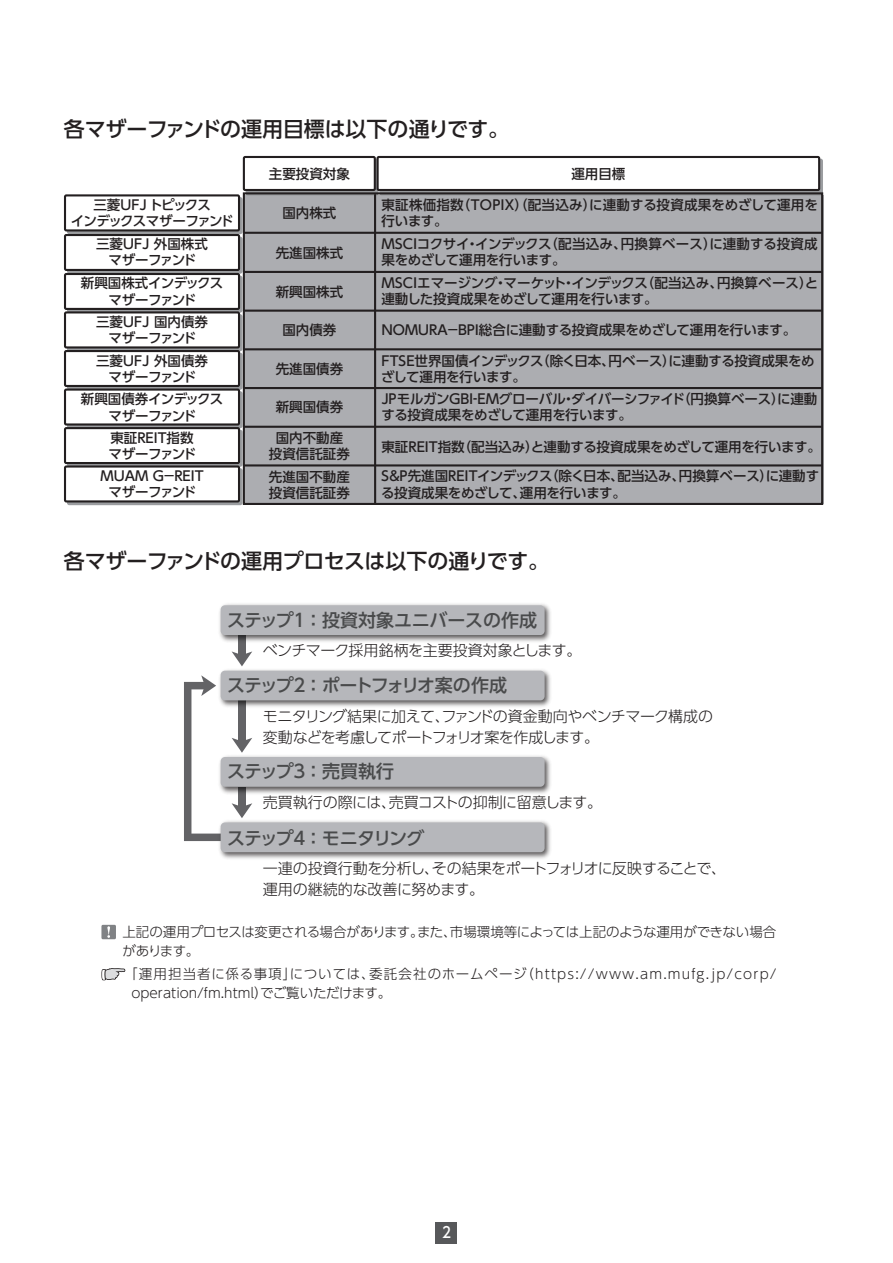
<style>
.page{position:relative;width:893px;height:1263px;background:#fff}
.page>*{position:absolute;margin:0;border:0;box-sizing:border-box;transform-origin:0 0}
.t1{font:500 21px "UD Shin Go Pro";letter-spacing:-.01em;color:#231f20}
.t2{font:500 18px "UD Shin Go Pro";letter-spacing:-.105em;color:#494a4b}
.t3{font:500 18px "UD Shin Go Pro";letter-spacing:-.01em;color:#494a4b}
.t4{font:500 18px "UD Shin Go Pro";letter-spacing:-.045em;color:#494a4b}
.t5{font:300 15px/21px "UD Shin Go Pro";letter-spacing:-.03em;color:#231f20}
.t6{font:500 15px "UD Shin Go Pro";color:#fff;scale:.9 1}
.t7{font:500 13.5px/16.5px "UD Shin Go Pro";letter-spacing:-.01em;color:#231f20}
.t8{font:500 13.5px/16.5px "UD Shin Go Pro";letter-spacing:-.03em;color:#231f20}
.t9{font:300 13.5px/19.5px "UD Shin Go Pro";letter-spacing:.05em;color:#231f20}
.t10{font:500 13.5px/16.5px "UD Shin Go Pro";letter-spacing:-.04em;color:#231f20;text-align:center}
.t11{font:300 13.5px/19.5px "UD Shin Go Pro";letter-spacing:-.02em;color:#231f20}
.t12{font:500 13.5px/16.5px "UD Shin Go Pro";letter-spacing:-.095em;color:#231f20;text-align:center}
</style>
<div class="page">
<div style="left:436px;top:1222px;width:21px;height:21px;background:#57585a"></div>
<div style="left:245px;top:195px;width:578px;height:309px;background:#acadb1"></div>
<hr style="left:244px;top:232px;width:577px;height:2px;background:#231f20">
<hr style="left:244px;top:271px;width:577px;height:2px;background:#231f20">
<hr style="left:244px;top:310px;width:577px;height:2px;background:#231f20">
<hr style="left:244px;top:348px;width:577px;height:2px;background:#231f20">
<div style="left:67px;top:276px;width:175px;height:37px;border:2px solid #9b9da0"></div>
<div style="left:67px;top:197px;width:176px;height:37px;border:2px solid #9b9da0"></div>
<div style="left:65px;top:195px;width:174px;height:35px;background:#fff"></div>
<div style="left:64px;top:194px;width:176px;height:37px;border:2px solid #231f20"></div>
<div style="left:67px;top:237px;width:176px;height:37px;border:2px solid #9b9da0"></div>
<div style="left:65px;top:235px;width:174px;height:35px;background:#fff"></div>
<div style="left:64px;top:234px;width:176px;height:37px;border:2px solid #231f20"></div>
<div style="left:67px;top:314px;width:175px;height:37px;border:2px solid #9b9da0"></div>
<div style="left:65px;top:312px;width:174px;height:35px;background:#fff"></div>
<div style="left:64px;top:311px;width:176px;height:37px;border:2px solid #231f20"></div>
<div style="left:65px;top:274px;width:174px;height:35px;background:#fff"></div>
<div style="left:64px;top:273px;width:176px;height:37px;border:2px solid #231f20"></div>
<div style="left:67px;top:353px;width:176px;height:37px;border:2px solid #9b9da0"></div>
<div style="left:65px;top:351px;width:174px;height:35px;background:#fff"></div>
<div style="left:64px;top:350px;width:176px;height:37px;border:2px solid #231f20"></div>
<div style="left:67px;top:391px;width:176px;height:37px;border:2px solid #9b9da0"></div>
<div style="left:65px;top:390px;width:174px;height:34px;background:#fff"></div>
<div style="left:64px;top:388px;width:176px;height:37px;border:2px solid #231f20"></div>
<div style="left:67px;top:430px;width:176px;height:37px;border:2px solid #9b9da0"></div>
<div style="left:65px;top:428px;width:174px;height:35px;background:#fff"></div>
<div style="left:64px;top:427px;width:176px;height:37px;border:2px solid #231f20"></div>
<div style="left:67px;top:468px;width:176px;height:37px;border:2px solid #9b9da0"></div>
<div style="left:65px;top:466px;width:174px;height:35px;background:#fff"></div>
<div style="left:64px;top:465px;width:176px;height:37px;border:2px solid #231f20"></div>
<div style="left:247px;top:160px;width:131px;height:35px;background:#9b9da0"></div>
<div style="left:246px;top:159px;width:133px;height:37px;border:2px solid #9b9da0"></div>
<div style="left:244px;top:157px;width:131px;height:33px;background:#fff"></div>
<div style="left:243px;top:156px;width:133px;height:35px;border:2px solid #231f20"></div>
<div style="left:380px;top:160px;width:442px;height:35px;background:#9b9da0"></div>
<div style="left:379px;top:159px;width:444px;height:37px;border:2px solid #9b9da0"></div>
<div style="left:378px;top:157px;width:441px;height:33px;background:#fff"></div>
<div style="left:377px;top:156px;width:443px;height:35px;border:2px solid #231f20"></div>
<hr style="left:374px;top:195px;width:2px;height:308px;background:#231f20">
<hr style="left:244px;top:387px;width:577px;height:2px;background:#231f20">
<hr style="left:244px;top:426px;width:577px;height:2px;background:#231f20">
<hr style="left:244px;top:464px;width:577px;height:2px;background:#231f20">
<div style="left:243px;top:192px;width:580px;height:313px;border:2px solid #231f20"></div>
<div style="left:238px;top:635px;width:8px;height:21px;background:#636366"></div>
<svg style="left:232px;top:651px;width:20px;height:15px"></svg>
<svg style="left:184px;top:675px;width:68px;height:166px"></svg>
<img style="left:219px;top:604px;width:332px;height:38px">
<div style="left:221px;top:605px;width:324px;height:30px;background:#b6b7bb;border-radius:4px"></div>
<img style="left:216px;top:666px;width:335px;height:44px">
<div style="left:221px;top:671px;width:324px;height:29px;background:#b6b7bb;border-radius:4px"></div>
<img style="left:216px;top:752px;width:335px;height:44px">
<div style="left:221px;top:757px;width:324px;height:30px;background:#b6b7bb;border-radius:4px"></div>
<img style="left:216px;top:818px;width:335px;height:41px">
<div style="left:221px;top:822px;width:324px;height:30px;background:#b6b7bb;border-radius:4px"></div>
<div style="left:101px;top:925px;width:15px;height:14px;background:#808285"></div>
<svg style="left:107px;top:926px;width:3px;height:12px"></svg>
<svg style="left:101px;top:968px;width:25px;height:13px"></svg>
<h1 class="t1" style="left:64px;top:112px;width:447px">各マザーファンドの運用目標は以下の通りです。</h1>
<p class="t12" style="left:71px;top:196px;width:164px">三菱ＵＦＪ トピックス<br>インデックスマザーファンド</p>
<p class="t10" style="left:96px;top:235px;width:113px">三菱ＵＦＪ 外国株式マザーファンド</p>
<p class="t10" style="left:81px;top:275px;width:144px">新興国株式インデックスマザーファンド</p>
<p class="t10" style="left:96px;top:313px;width:113px">三菱ＵＦＪ 国内債券マザーファンド</p>
<p class="t10" style="left:96px;top:352px;width:113px">三菱ＵＦＪ 外国債券マザーファンド</p>
<p class="t10" style="left:81px;top:390px;width:144px">新興国債券インデックスマザーファンド</p>
<p class="t7" style="left:108px;top:429px;width:89px">東証REIT指数マザーファンド</p>
<p class="t7" style="left:100px;top:467px;width:105px;text-align:center">MUAM G－REITマザーファンド</p>
<p class="t7" style="left:269px;top:166px;width:82px">主要投資対象</p>
<p class="t7" style="left:571px;top:166px;width:55px">運用目標</p>
<p class="t7" style="left:282px;top:204px;width:55px">国内株式</p>
<p class="t7" style="left:381px;top:196px;width:438px">東証株価指数（ＴＯＰＩＸ）（配当込み）に連動する投資成果をめざして運用を行います。</p>
<p class="t7" style="left:381px;top:235px;width:438px">ＭＳＣＩコクサイ・インデックス（配当込み、円換算ベース）に連動する投資成果をめざして運用を行います。</p>
<p class="t7" style="left:381px;top:274px;width:439px">ＭＳＣＩエマージング・マーケット・インデックス（配当込み、円換算ベース）と連動した投資成果をめざして運用を行います。</p>
<p class="t7" style="left:276px;top:244px;width:69px">先進国株式</p>
<p class="t7" style="left:276px;top:283px;width:69px">新興国株式</p>
<p class="t7" style="left:282px;top:321px;width:55px">国内債券</p>
<p class="t8" style="left:380px;top:321px;width:417px">ＮＯＭＵＲＡ－ＢＰＩ総合に連動する投資成果をめざして運用を行います。</p>
<p class="t7" style="left:276px;top:360px;width:69px">先進国債券</p>
<p class="t7" style="left:276px;top:398px;width:69px">新興国債券</p>
<p class="t7" style="left:269px;top:429px;width:82px;text-align:center">国内不動産投資信託証券</p>
<p class="t7" style="left:269px;top:468px;width:82px">先進国不動産投資信託証券</p>
<p class="t7" style="left:381px;top:352px;width:435px">FTSE世界国債インデックス（除く日本、円ベース）に連動する投資成果をめざして運用を行います。</p>
<p class="t8" style="left:378px;top:390px;width:441px">ＪＰモルガンＧＢＩ‐ＥＭグローバル・ダイバーシファイド（円換算ベース）に連動する投資成果をめざして運用を行います。</p>
<p class="t7" style="left:381px;top:438px;width:441px">東証REIT指数（配当込み）と連動する投資成果をめざして運用を行います。</p>
<p class="t7" style="left:379px;top:467px;width:442px">Ｓ＆Ｐ先進国ＲＥＩＴインデックス（除く日本、配当込み、円換算ベース）に連動する投資成果をめざして、運用を行います。</p>
<h1 class="t1" style="left:64px;top:544px;width:487px">各マザーファンドの運用プロセスは以下の通りです。</h1>
<h2 class="t3" style="left:227px;top:606px;width:312px">ステップ１ ：投資対象ユニバースの作成</h2>
<p class="t5" style="left:263px;top:639px;width:320px">ベンチマーク採用銘柄を主要投資対象とします。</p>
<h2 class="t2" style="left:227px;top:670px;width:281px">ステップ２ ：ポートフォリオ案の作成</h2>
<p class="t5" style="left:263px;top:705px;width:452px">モニタリング結果に加えて、ファンドの資金動向やベンチマーク構成の変動などを考慮してポートフォリオ案を作成します。</p>
<h2 class="t4" style="left:227px;top:757px;width:169px">ステップ３ ：売買執行</h2>
<p class="t5" style="left:263px;top:791px;width:341px">売買執行の際には、売買コストの抑制に留意します。</p>
<h2 class="t2" style="left:227px;top:823px;width:199px">ステップ４ ：モニタリング</h2>
<p class="t5" style="left:263px;top:858px;width:465px">一連の投資行動を分析し、その結果をポートフォリオに反映することで、運用の継続的な改善に努めます。</p>
<p class="t11" style="left:122px;top:921px;width:655px">上記の運用プロセスは変更される場合があります。また、市場環境等によっては上記のような運用ができない場合があります。</p>
<p class="t9" style="left:131px;top:963px;width:647px;text-indent:-7px">「運用担当者に係る事項」については、委託会社のホームページ（https://www.am.mufg.jp/corp/ operation/fm.html）でご覧いただけます。</p>
<p class="t6" style="left:442px;top:1220px;width:11px">2</p>
</div>
